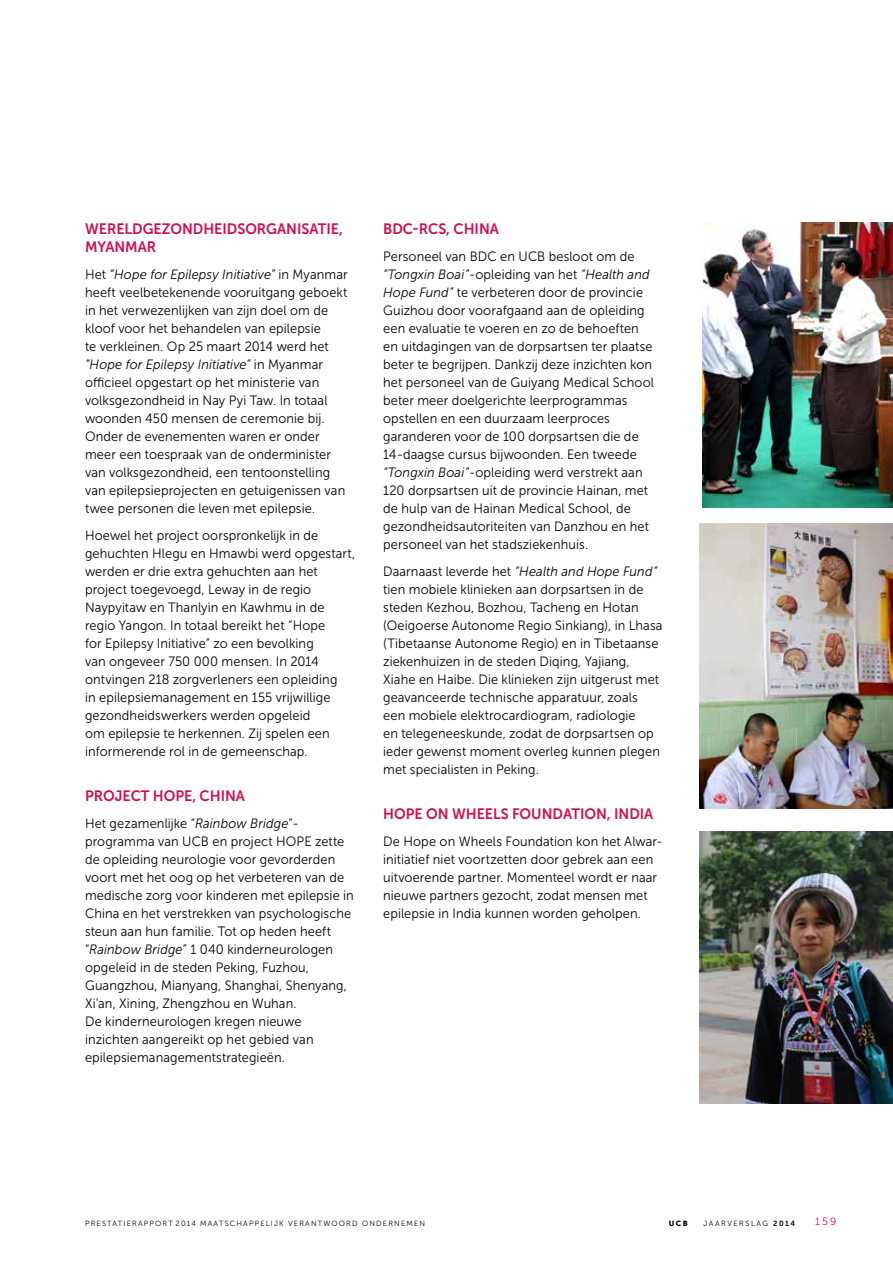
<style>
.page{position:relative;width:893px;height:1263px;background:#fff}
.page>*{position:absolute;margin:0;border:0;box-sizing:border-box;transform-origin:0 0}
.t1{font:15px/18px "Museo Sans 700";color:#d00d4f;scale:.95 1}
.t2{font:13.5px/18px "Museo Sans 300";letter-spacing:.01em;color:#000;scale:.95 1}
.t3{font:10.5px "Museo Sans 300";color:#d00d4f}
.t4{font:7.5px "Museo Sans 300";letter-spacing:.195em;color:#000}
.t5{font:7.5px "Museo Sans 900";color:#000}
.s1{font-style:italic}
.s2{font-family:"Museo Sans 700"}
</style>
<div class="page">
<img style="left:702px;top:222px;width:191px;height:285px">
<img style="left:699px;top:524px;width:194px;height:284px">
<img style="left:699px;top:831px;width:194px;height:272px">
<p class="t1" style="left:85px;top:220px;width:273px">WERELDGEZONDHEIDSORGANISATIE,<br>MYANMAR</p>
<p class="t2" style="left:85px;top:265px;width:278px">Het <span class="s1">“Hope for Epilepsy Initiative”</span> in Myanmar heeft veelbetekenende vooruitgang geboekt in het verwezenlijken van zijn doel om de kloof voor het behandelen van epilepsie<br>te verkleinen. Op 25 maart 2014 werd het <span class="s1">“Hope for Epilepsy Initiative”</span> in Myanmar officieel opgestart op het ministerie van volksgezondheid in Nay Pyi Taw. In totaal woonden 450 mensen de ceremonie bij.<br>Onder de evenementen waren er onder meer een toespraak van de onderminister van volksgezondheid, een tentoonstelling van epilepsieprojecten en getuigenissen van twee personen die leven met epilepsie.</p>
<p class="t2" style="left:85px;top:526px;width:286px">Hoewel het project oorspronkelijk in de gehuchten Hlegu en Hmawbi werd opgestart, werden er drie extra gehuchten aan het project toegevoegd, Leway in de regio Naypyitaw en Thanlyin en Kawhmu in de regio Yangon. In totaal bereikt het “Hope<br>for Epilepsy Initiative” zo een bevolking<br>van ongeveer 750 000 mensen. In 2014 ontvingen 218 zorgverleners een opleiding<br>in epilepsiemanagement en 155 vrijwillige gezondheidswerkers werden opgeleid<br>om epilepsie te herkennen. Zij spelen een informerende rol in de gemeenschap.</p>
<p class="t1" style="left:85px;top:787px;width:170px">PROJECT HOPE, CHINA</p>
<p class="t2" style="left:85px;top:814px;width:284px">Het gezamenlijke “<span class="s1">Rainbow Bridge</span>”- programma van UCB en project HOPE zette de opleiding neurologie voor gevorderden voort met het oog op het verbeteren van de medische zorg voor kinderen met epilepsie in China en het verstrekken van psychologische steun aan hun familie. Tot op heden heeft “<span class="s1">Rainbow Bridge</span>” 1 040 kinderneurologen opgeleid in de steden Peking, Fuzhou, Guangzhou, Mianyang, Shanghai, Shenyang, Xi’an, Xining, Zhengzhou en Wuhan.<br>De kinderneurologen kregen nieuwe inzichten aangereikt op het gebied van epilepsiemanagementstrategieën.</p>
<p class="t1" style="left:383px;top:220px;width:123px">BDC- RCS, CHINA</p>
<p class="t2" style="left:383px;top:247px;width:287px">Personeel van BDC en UCB besloot om de <span class="s1">“Tongxin Boai”</span>-opleiding van het <span class="s1">“Health and Hope Fund”</span> te verbeteren door de provincie Guizhou door voorafgaand aan de opleiding een evaluatie te voeren en zo de behoeften en uitdagingen van de dorpsartsen ter plaatse beter te begrijpen. Dankzij deze inzichten kon het personeel van de Guiyang Medical School beter meer doelgerichte leerprogrammas opstellen en een duurzaam leerproces garanderen voor de 100 dorpsartsen die de 14-daagse cursus bijwoonden. Een tweede <span class="s1">“Tongxin Boai”</span>-opleiding werd verstrekt aan 120 dorpsartsen uit de provincie Hainan, met de hulp van de Hainan Medical School, de gezondheidsautoriteiten van Danzhou en het personeel van het stadsziekenhuis.</p>
<p class="t2" style="left:383px;top:562px;width:296px">Daarnaast leverde het <span class="s1">“Health and Hope Fund” </span>tien mobiele klinieken aan dorpsartsen in de steden Kezhou, Bozhou, Tacheng en Hotan (Oeigoerse Autonome Regio Sinkiang), in Lhasa (Tibetaanse Autonome Regio) en in Tibetaanse ziekenhuizen in de steden Diqing, Yajiang, Xiahe en Haibe. Die klinieken zijn uitgerust met geavanceerde technische apparatuur, zoals een mobiele elektrocardiogram, radiologie<br>en telegeneeskunde, zodat de dorpsartsen op ieder gewenst moment overleg kunnen plegen met specialisten in Peking.</p>
<p class="t1" style="left:383px;top:805px;width:286px">HOPE ON WHEELS FOUNDATION, INDIA</p>
<p class="t2" style="left:383px;top:832px;width:296px">De Hope on Wheels Foundation kon het Alwar&shy;initiatief niet voortzetten door gebrek aan een uitvoerende partner. Momenteel wordt er naar nieuwe partners gezocht, zodat mensen met epilepsie in India kunnen worden geholpen.</p>
<p class="t4" style="left:85px;top:1219px;width:12px">Prestatie-rapport</p>
<p class="t4" style="left:176px;top:1219px;width:39px">2014 Maatschappelijk</p>
<p class="t4" style="left:288px;top:1219px;width:14px">Verantwoord</p>
<p class="t4" style="left:362px;top:1219px;width:15px">Ondernemen</p>
<p class="t5" style="left:669px;top:1218px;width:20px">UCB</p>
<p class="t4" style="left:703px;top:1219px;width:93px">JAARVERSLAG <span class="s2">2014</span></p>
<p class="t3" style="left:815px;top:1216px;width:23px">159</p>
</div>
